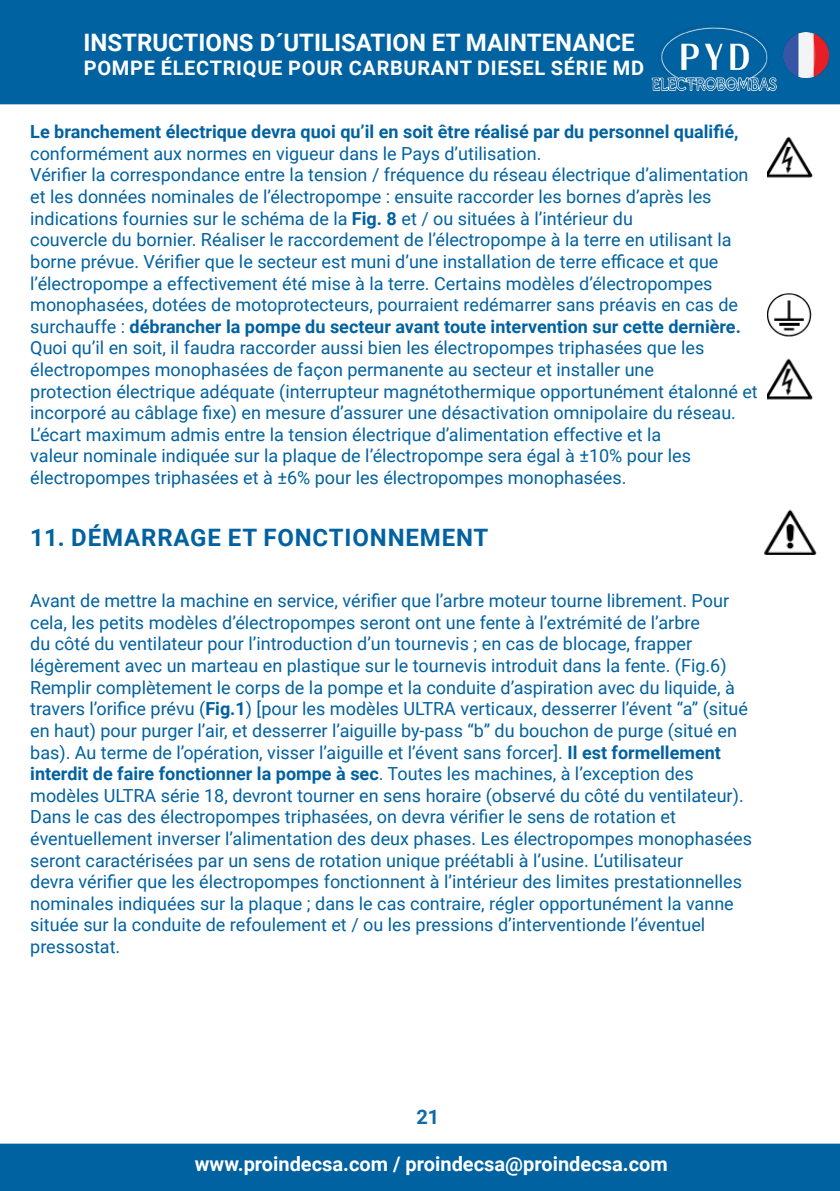
<style>
.page{position:relative;width:840px;height:1191px;background:#fff}
.page>*{position:absolute;margin:0;border:0;box-sizing:border-box;transform-origin:0 0}
.t1{font:700 24px "Roboto";color:#fff}
.t2{font:700 24px "Roboto";letter-spacing:.035em;color:#0062a0}
.t3{font:700 20px "Roboto";color:#fff}
.t4{font:700 20px "Roboto";letter-spacing:.02em;color:#fff}
.t5{font:700 20px "Roboto";color:#0f6aa5}
.t6{font:18px/21.6px "Roboto";color:#0062a0}
.t7{font:700 18px/21.6px "Roboto";color:#0062a0}
.s1{font-weight:400}
.s2{font-weight:700}
</style>
<div class="page">
<div style="left:0;top:0;width:839px;height:104px;background:#0062a0"></div>
<div style="left:0;top:1143px;width:839px;height:48px;background:#0062a0"></div>
<img style="left:643px;top:24px;width:139px;height:67px">
<img style="left:782px;top:33px;width:45px;height:45px">
<img style="left:767px;top:137px;width:46px;height:263px">
<img style="left:764px;top:509px;width:52px;height:46px">
<h1 class="t1" style="left:83px;top:26px;width:552px">INSTRUCTIONS D´UTILISATION ET MAINTENANCE</h1>
<p class="t4" style="left:84px;top:54px;width:561px">POMPE ÉLECTRIQUE POUR CARBURANT DIESEL SÉRIE MD</p>
<p class="t7" style="left:30px;top:120px;width:709px">Le branchement électrique devra quoi qu’il en soit être réalisé par du personnel qualifié, <span class="s1">conformément aux normes en vigueur dans le Pays d’utilisation.</span></p>
<p class="t6" style="left:30px;top:164px;width:719px">Vérifier la correspondance entre la tension / fréquence du réseau électrique d’alimentation et les données nominales de l’électropompe : ensuite raccorder les bornes d’après les indications fournies sur le schéma de la <span class="s2">Fig. 8</span> et / ou situées à l’intérieur du</p>
<p class="t6" style="left:30px;top:228px;width:711px">couvercle du bornier. Réaliser le raccordement de l’électropompe à la terre en utilisant la borne prévue. Vérifier que le secteur est muni d’une installation de terre efficace et que l’électropompe a effectivement été mise à la terre. Certains modèles d’électropompes monophasées, dotées de motoprotecteurs, pourraient redémarrer sans préavis en cas de surchauffe : <span class="s2">débrancher la pompe du secteur avant toute intervention sur cette dernière.<br></span>Quoi qu’il en soit, il faudra raccorder aussi bien les électropompes triphasées que les électropompes monophasées de façon permanente au secteur et installer une</p>
<p class="t6" style="left:30px;top:380px;width:728px">protection électrique adéquate (interrupteur magnétothermique opportunément étalonné et incorporé au câblage fixe) en mesure d’assurer une désactivation omnipolaire du réseau.</p>
<p class="t6" style="left:30px;top:423px;width:662px">L’écart maximum admis entre la tension électrique d’alimentation effective et la valeur nominale indiquée sur la plaque de l’électropompe sera égal à ±10% pour les électropompes triphasées et à ±6% pour les électropompes monophasées.</p>
<p class="t2" style="left:30px;top:520px;width:459px">11. DÉMARRAGE ET FONCTIONNEMENT</p>
<p class="t6" style="left:30px;top:589px;width:723px">Avant de mettre la machine en service, vérifier que l’arbre moteur tourne librement. Pour cela, les petits modèles d’électropompes seront ont une fente à l’extrémité de l’arbre<br>du côté du ventilateur pour l’introduction d’un tournevis ; en cas de blocage, frapper légèrement avec un marteau en plastique sur le tournevis introduit dans la fente. (Fig.6)<br>Remplir complètement le corps de la pompe et la conduite d’aspiration avec du liquide, à travers l’orifice prévu (<span class="s2">Fig.1</span>) [pour les modèles ULTRA verticaux, desserrer l’évent “a” (situé en haut) pour purger l’air, et desserrer l’aiguille by-pass “b” du bouchon de purge (situé en bas). Au terme de l’opération, visser l’aiguille et l’évent sans forcer]. <span class="s2">Il est formellement interdit de faire fonctionner la pompe à sec</span>. Toutes les machines, à l’exception des modèles ULTRA série 18, devront tourner en sens horaire (observé du côté du ventilateur).<br>Dans le cas des électropompes triphasées, on devra vérifier le sens de rotation et éventuellement inverser l’alimentation des deux phases. Les électropompes monophasées seront caractérisées par un sens de rotation unique préétabli à l’usine. L’utilisateur</p>
<p class="t6" style="left:30px;top:870px;width:713px">devra vérifier que les électropompes fonctionnent à l’intérieur des limites prestationnelles nominales indiquées sur la plaque ; dans le cas contraire, régler opportunément la vanne située sur la conduite de refoulement et / ou les pressions d’interventionde l’éventuel pressostat.</p>
<p class="t5" style="left:416px;top:1103px;width:24px">21</p>
<p class="t3" style="left:195px;top:1150px;width:474px">www.proindecsa.com / proindecsa@proindecsa.com</p>
</div>
